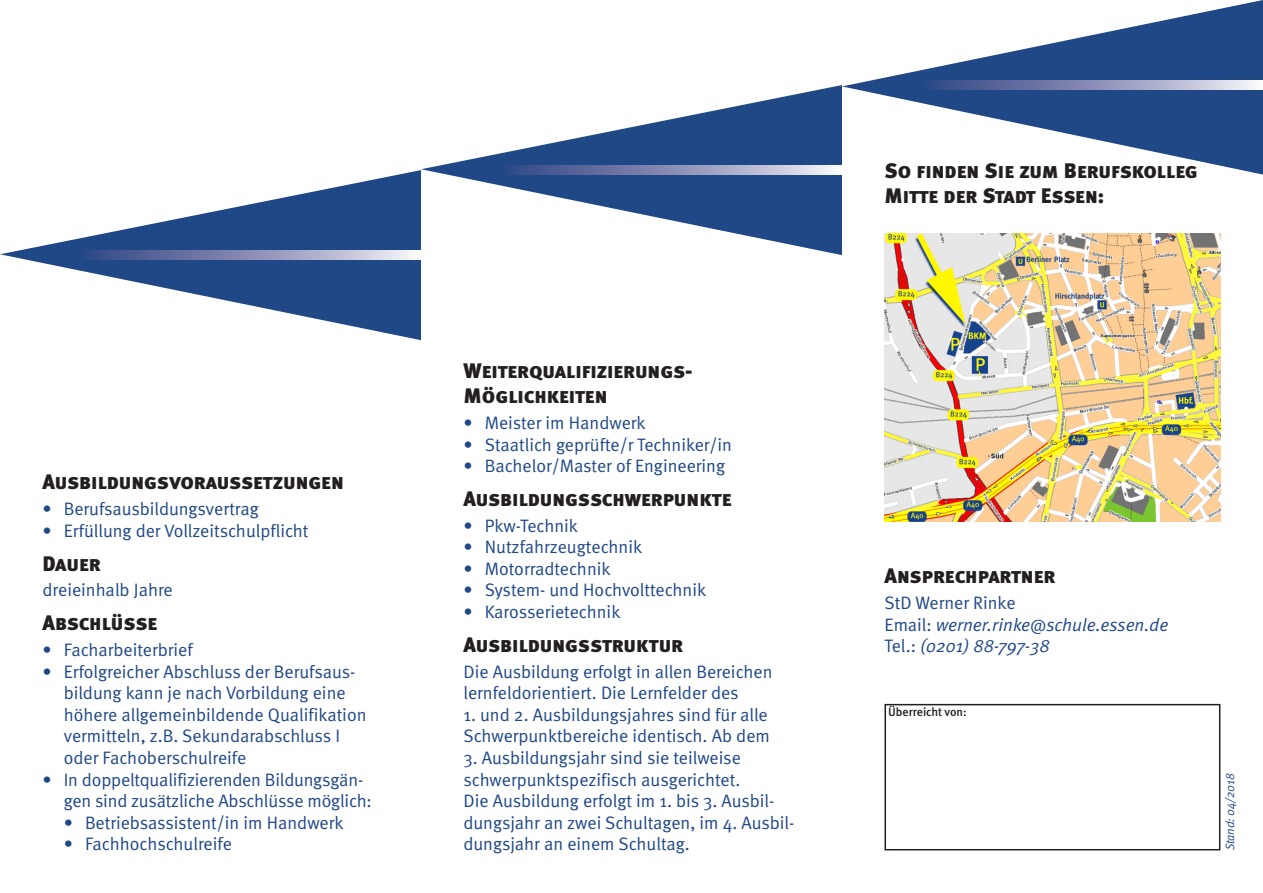
<style>
.page{position:relative;width:1263px;height:893px;background:#fff}
.page>*{position:absolute;margin:0;border:0;box-sizing:border-box;transform-origin:0 0}
.Überschrift_3{font:21px/25.2px "Meta Black Caps";letter-spacing:-.005em;color:#231f20}
.Text{font:18px/21.6px "Meta Normal";color:#204886}
.Text-2{font:italic 18px "Meta Normal";letter-spacing:-.005em;color:#204886}
.Überschrift_3-2{font:500 12px "Meta";color:#231f20}
.Text-3{font:italic 12px "Meta Normal";letter-spacing:-.02em;color:#204886}
.s1{font-style:normal}
</style>
<div class="page">
<svg style="left:1221px;top:0;width:42px;height:175px;background:#2e538d"></svg>
<svg style="left:0;top:247px;width:421px;height:93px"></svg>
<svg style="left:1221px;top:81px;width:42px;height:8px"></svg>
<svg style="left:81px;top:251px;width:340px;height:8px;background:#8d94b9"></svg>
<div style="left:884px;top:704px;width:336px;height:146px;border:2px solid #231f20"></div>
<img style="left:884px;top:247px;width:336px;height:275px">
<svg style="left:37px;top:8px;width:1184px;height:239px"></svg>
<p class="Überschrift_3" style="left:43px;top:469px;width:303px">Ausbildungsvoraussetzungen</p>
<p class="Text" style="left:43px;top:498px;width:218px">• Berufsausbildungsvertrag</p>
<p class="Text" style="left:43px;top:520px;width:267px">• Erfüllung der Vollzeitschulpflicht</p>
<p class="Überschrift_3" style="left:43px;top:550px;width:60px">Dauer</p>
<p class="Text" style="left:43px;top:579px;width:132px">dreieinhalb Jahre</p>
<p class="Überschrift_3" style="left:43px;top:610px;width:116px">Abschlüsse</p>
<p class="Text" style="left:43px;top:639px;width:152px">• Facharbeiterbrief</p>
<p class="Text" style="left:64px;top:660px;width:304px;text-indent:-21px">• Erfolgreicher Abschluss der Berufsaus&shy;bildung kann je nach Vorbildung eine höhere allgemeinbildende Qualifikation vermitteln, z.B. Sekundarabschluss I oder Fachoberschulreife</p>
<p class="Text" style="left:64px;top:768px;width:310px;text-indent:-21px">• In doppeltqualifizierenden Bildungsgän&shy;gen sind zusätzliche Abschlüsse möglich:</p>
<p class="Text" style="left:64px;top:812px;width:281px">• Betriebsassistent/in im Handwerk</p>
<p class="Text" style="left:64px;top:833px;width:170px">• Fachhochschulreife</p>
<p class="Überschrift_3" style="left:463px;top:358px;width:231px">Weiterqualifizierungs-<br>Möglichkeiten</p>
<p class="Text" style="left:463px;top:412px;width:184px">• Meister im Handwerk</p>
<p class="Text" style="left:463px;top:433px;width:270px">• Staatlich geprüfte/r Techniker/in</p>
<p class="Text" style="left:463px;top:455px;width:263px">• Bachelor/Master of Engineering</p>
<p class="Überschrift_3" style="left:463px;top:486px;width:269px">Ausbildungsschwerpunkte</p>
<p class="Text" style="left:463px;top:514px;width:116px">• Pkw-Technik</p>
<p class="Text" style="left:463px;top:536px;width:180px">• Nutzfahrzeugtechnik</p>
<p class="Text" style="left:463px;top:558px;width:149px">• Motorradtechnik</p>
<p class="Text" style="left:463px;top:579px;width:244px">• System- und Hochvolttechnik</p>
<p class="Text" style="left:463px;top:601px;width:158px">• Karosserietechnik</p>
<p class="Überschrift_3" style="left:463px;top:632px;width:221px">Ausbildungsstruktur</p>
<p class="Text" style="left:463px;top:660px;width:310px">Die Ausbildung erfolgt in allen Bereichen lernfeldorientiert. Die Lernfelder des</p>
<p class="Text" style="left:463px;top:704px;width:308px">1. und 2. Ausbildungsjahres sind für alle<br>Schwerpunktbereiche identisch. Ab dem</p>
<p class="Text" style="left:463px;top:747px;width:279px">3. Ausbildungsjahr sind sie teilweise schwerpunktspezifisch ausgerichtet.</p>
<p class="Text" style="left:463px;top:790px;width:332px">Die Ausbildung erfolgt im 1. bis 3. Ausbil&shy;dungsjahr an zwei Schultagen, im 4. Ausbil&shy;dungsjahr an einem Schultag.</p>
<p class="Überschrift_3" style="left:884px;top:158px;width:315px">So finden Sie zum Berufskolleg<br>Mitte der Stadt Essen:</p>
<p class="Überschrift_3" style="left:884px;top:563px;width:172px">Ansprechpartner</p>
<p class="Text" style="left:884px;top:592px;width:133px">StD Werner Rinke</p>
<p class="Text-2" style="left:884px;top:614px;width:285px"><span class="s1">Email:</span> werner.rinke@schule.essen.de</p>
<p class="Text-2" style="left:884px;top:636px;width:167px"><span class="s1">Tel.:</span> (0201) 88-797-38</p>
<p class="Überschrift_3-2" style="left:888px;top:705px;width:80px">Überreicht von:</p>
<p class="Text-3" style="left:1223px;top:850px;width:79px;rotate:-90deg">Stand: 04/2018</p>
</div>
